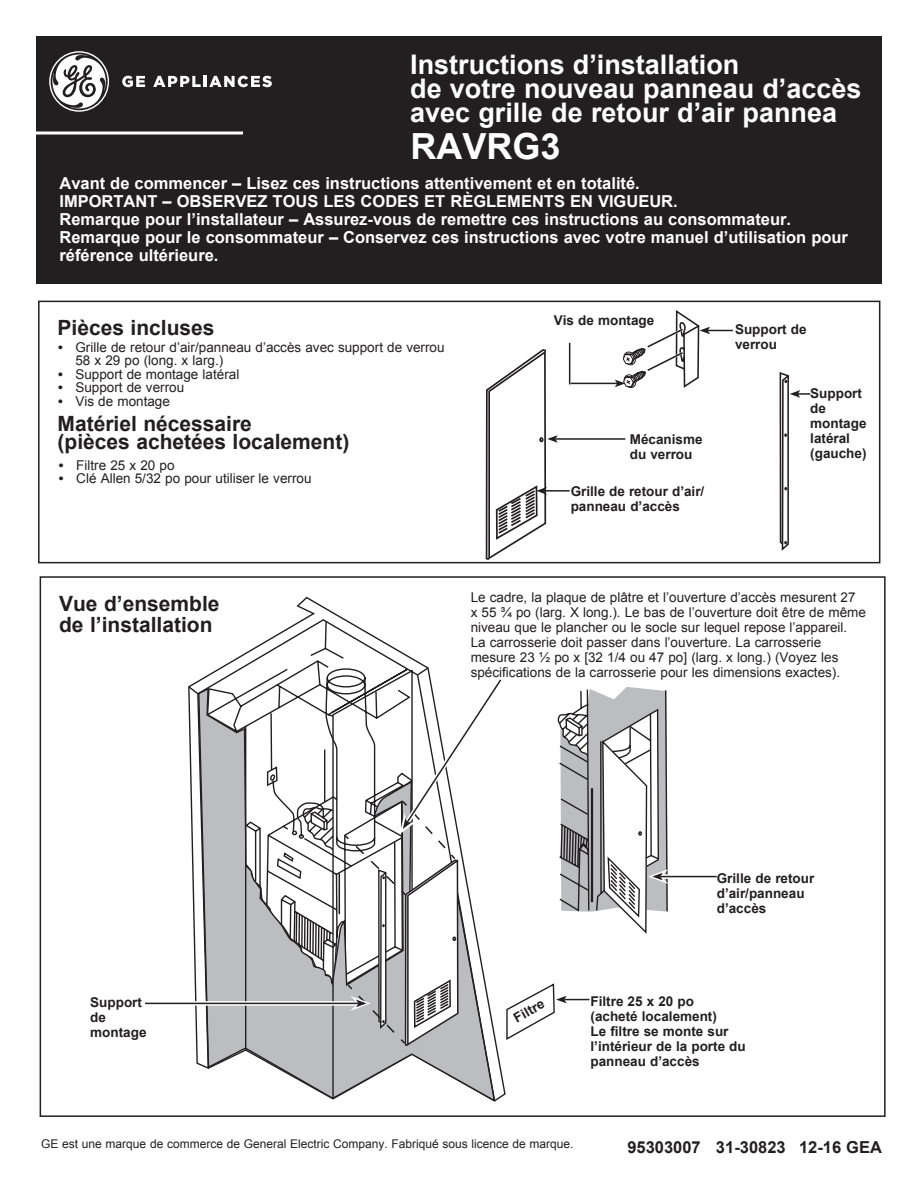
<style>
.page{position:relative;width:918px;height:1188px;background:#fff}
.page>*{position:absolute;margin:0;border:0;box-sizing:border-box;transform-origin:0 0}
.t1{font:700 36px "Arial";color:#fff}
.t2{font:700 27px/24px "Arial";color:#fff}
.t3{font:700 21px/18px "Arial";color:#231f20}
.t4{font:700 16.5px/18px "Arial";color:#fff}
.t5{font:700 16.5px "Arial";color:#231f20}
.t6{font:13.5px/15px "Arial";color:#231f20}
.t7{font:700 13.5px/15px "Arial";color:#231f20}
.t8{font:12px "Arial";color:#231f20}
.s1{font-weight:700;font-style:italic}
</style>
<div class="page">
<div style="left:38px;top:301px;width:842px;height:262px;border:2px solid #231f20"></div>
<div style="left:36px;top:36px;width:846px;height:248px;background:#231f20"></div>
<hr style="left:18px;top:132px;width:225px;height:3px;background:#fff">
<svg style="left:49px;top:51px;width:60px;height:61px"></svg>
<svg style="left:122px;top:76px;width:23px;height:11px"></svg>
<svg style="left:153px;top:76px;width:119px;height:11px"></svg>
<svg style="left:188px;top:596px;width:318px;height:506px"></svg>
<svg style="left:296px;top:802px;width:39px;height:50px"></svg>
<hr style="left:545px;top:490px;width:25px;height:2px;background:#231f20">
<hr style="left:339px;top:873px;width:1px;height:41px;background:#231f20">
<svg style="left:669px;top:875px;width:44px;height:3px"></svg>
<hr style="left:555px;top:438px;width:70px;height:2px;background:#231f20">
<svg style="left:486px;top:349px;width:72px;height:211px"></svg>
<hr style="left:571px;top:383px;width:46px;height:1px;background:#231f20">
<svg style="left:615px;top:310px;width:195px;height:241px"></svg>
<hr style="left:569px;top:343px;width:1px;height:41px;background:#231f20">
<hr style="left:660px;top:876px;width:57px;height:1px;background:#231f20">
<svg style="left:149px;top:1001px;width:194px;height:5px"></svg>
<hr style="left:145px;top:1003px;width:213px;height:1px;background:#231f20">
<svg style="left:343px;top:673px;width:326px;height:374px"></svg>
<p class="t2" style="left:410px;top:54px;width:331px">Instructions d’installation</p>
<p class="t2" style="left:410px;top:78px;width:453px">de votre nouveau panneau d’accès avec grille de retour d’air pannea</p>
<p class="t1" style="left:410px;top:123px;width:152px">RAVRG3</p>
<p class="t4" style="left:59px;top:175px;width:582px">Avant de commencer – Lisez ces instructions attentivement et en totalité.</p>
<p class="t4" style="left:59px;top:193px;width:620px">IMPORTANT – OBSERVEZ TOUS LES CODES ET RÈGLEMENTS EN VIGUEUR.</p>
<p class="t4" style="left:59px;top:211px;width:733px">Remarque pour l’installateur – Assurez-vous de remettre ces instructions au consommateur.</p>
<p class="t4" style="left:59px;top:229px;width:790px">Remarque pour le consommateur – Conservez ces instructions avec votre manuel d’utilisation pour référence ultérieure.</p>
<p class="t3" style="left:58px;top:319px;width:159px">Pièces incluses</p>
<p class="t6" style="left:57px;top:339px;width:389px"><span class="s1">•</span> Grille de retour d’air/panneau d’accès avec support de verrou</p>
<p class="t6" style="left:75px;top:353px;width:149px">58 x 29 po (long. x larg.)</p>
<p class="t6" style="left:57px;top:366px;width:183px"><span class="s1">•</span> Support de montage latéral</p>
<p class="t6" style="left:57px;top:380px;width:128px"><span class="s1">•</span> Support de verrou</p>
<p class="t6" style="left:57px;top:393px;width:114px"><span class="s1">•</span> Vis de montage</p>
<p class="t3" style="left:58px;top:415px;width:293px">Matériel nécessaire<br>(pièces achetées localement)</p>
<p class="t6" style="left:58px;top:458px;width:118px"><span class="s1">•</span> Filtre 25 x 20 po</p>
<p class="t6" style="left:58px;top:471px;width:255px"><span class="s1">•</span> Clé Allen 5/32 po pour utiliser le verrou</p>
<p class="t7" style="left:554px;top:314px;width:102px">Vis de montage</p>
<p class="t7" style="left:630px;top:432px;width:74px">Mécanisme du verrou</p>
<p class="t7" style="left:571px;top:485px;width:135px">Grille de retour d’air/ panneau d’accès</p>
<p class="t7" style="left:735px;top:322px;width:73px">Support de verrou</p>
<p class="t7" style="left:810px;top:387px;width:58px">Support de montage latéral (gauche)</p>
<p class="t3" style="left:59px;top:594px;width:162px;line-height:21px">Vue d’ensemble de l’installation</p>
<p class="t6" style="left:471px;top:590px;width:397px">Le cadre, la plaque de plâtre et l’ouverture d’accès mesurent 27<br>x 55 ¾ po (larg. X long.). Le bas de l’ouverture doit être de même niveau que le plancher ou le socle sur lequel repose l’appareil.<br>La carrosserie doit passer dans l’ouverture. La carrosserie mesure 23 ½ po x [32 1/4 ou 47 po] (larg. x long.) (Voyez les spécifications de la carrosserie pour les dimensions exactes).</p>
<p class="t7" style="left:90px;top:995px;width:58px">Support de montage</p>
<p class="t7" style="left:511px;top:1012px;width:35px;rotate:-29deg">Filtre</p>
<p class="t7" style="left:717px;top:871px;width:99px">Grille de retour d’air/panneau d’accès</p>
<p class="t7" style="left:591px;top:994px;width:105px">Filtre 25 x 20 po</p>
<p class="t7" style="left:591px;top:1009px;width:128px">(acheté localement)</p>
<p class="t7" style="left:591px;top:1024px;width:157px">Le filtre se monte sur l’intérieur de la porte du panneau d’accès</p>
<p class="t8" style="left:41px;top:1136px;width:534px">GE est une marque de commerce de General Electric Company. Fabriqué sous licence de marque.</p>
<p class="t5" style="left:627px;top:1137px;width:256px">95303007 31-30823 12-16 GEA</p>
</div>
